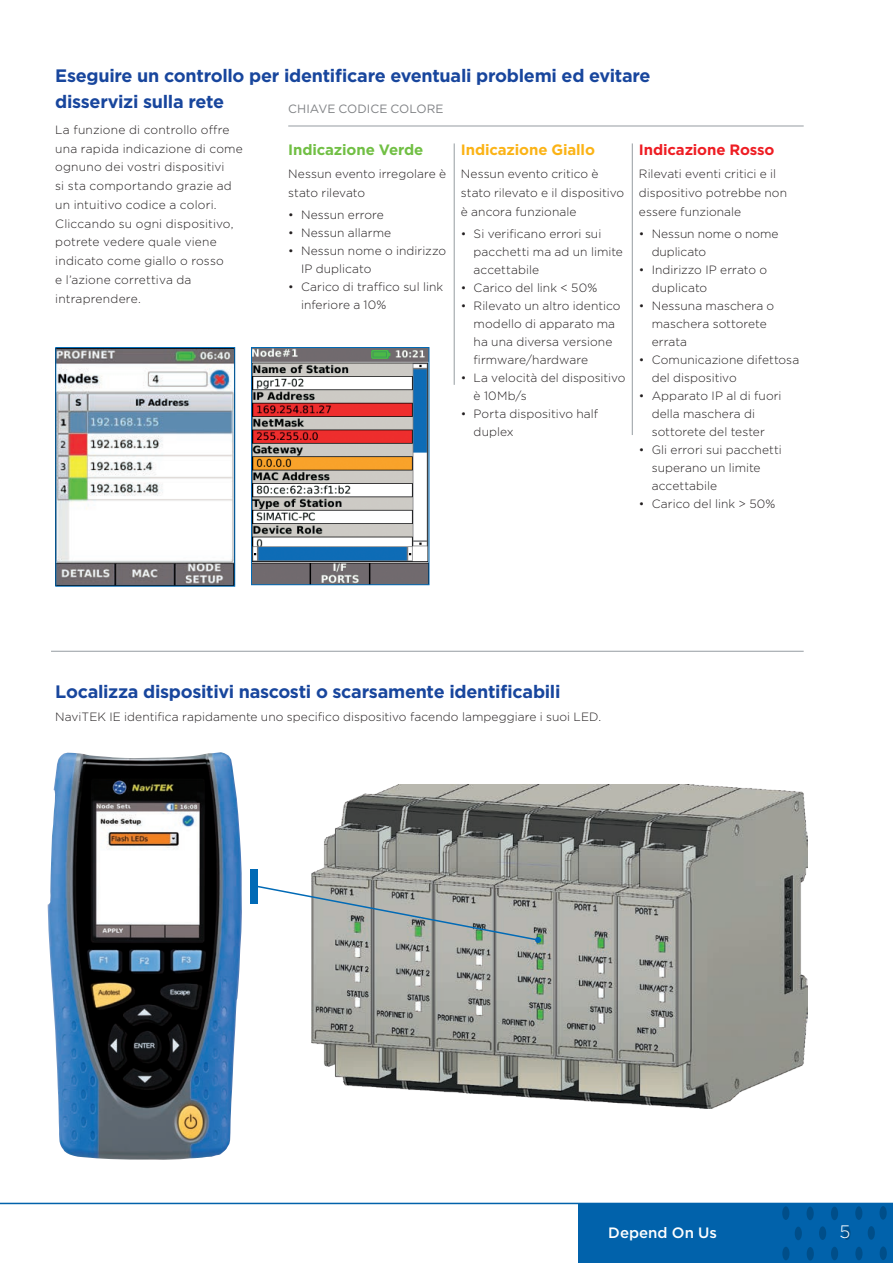
<style>
.page{position:relative;width:893px;height:1263px;background:#fff}
.page>*{position:absolute;margin:0;border:0;box-sizing:border-box;transform-origin:0 0}
.t1{font:700 18px/25.8px "Gotham";letter-spacing:-.015em;color:#18469d}
.t2{font:300 18px "Gotham";color:#fff}
.t3{font:700 15px "Gotham";letter-spacing:-.01em;color:#fbb316}
.t4{font:700 15px "Gotham";letter-spacing:-.01em;color:#71bf44}
.t5{font:700 15px "Gotham";letter-spacing:-.01em;color:#ee1d23}
.t6{font:500 15px "Gotham";color:#fff}
.t7{font:300 12px/18px "Gotham";letter-spacing:.005em;color:#231f20}
.t8{font:12px "Gotham";letter-spacing:.005em;color:#808285}
</style>
<div class="page">
<hr style="left:51px;top:651px;width:753px;height:1px;background:#959ca1">
<hr style="left:288px;top:126px;width:516px;height:1px;background:#959ca1">
<hr style="left:454px;top:143px;width:1px;height:242px;background:#959ca1">
<hr style="left:632px;top:143px;width:1px;height:292px;background:#959ca1">
<img style="left:57px;top:349px;width:176px;height:236px">
<div style="left:55px;top:347px;width:180px;height:240px;border:1px solid #016ab6"></div>
<img style="left:253px;top:349px;width:174px;height:234px">
<div style="left:251px;top:347px;width:178px;height:238px;border:1px solid #016ab6"></div>
<img style="left:312px;top:784px;width:496px;height:324px">
<div style="left:250px;top:869px;width:7px;height:34px;background:#016ab6"></div>
<svg style="left:254px;top:884px;width:287px;height:59px"></svg>
<img style="left:48px;top:752px;width:194px;height:408px">
<div style="left:578px;top:1203px;width:315px;height:60px;background:#0162ab"></div>
<div style="left:782px;top:1247px;width:7px;height:13px;background:#004e89;border-radius:50%"></div>
<div style="left:782px;top:1206px;width:7px;height:14px;background:#004e89;border-radius:50%"></div>
<div style="left:795px;top:1226px;width:7px;height:14px;background:#004e89;border-radius:50%"></div>
<div style="left:807px;top:1247px;width:7px;height:13px;background:#004e89;border-radius:50%"></div>
<div style="left:819px;top:1226px;width:7px;height:14px;background:#004e89;border-radius:50%"></div>
<div style="left:831px;top:1247px;width:7px;height:13px;background:#004e89;border-radius:50%"></div>
<div style="left:843px;top:1226px;width:8px;height:14px;background:#004e89;border-radius:50%"></div>
<div style="left:855px;top:1247px;width:7px;height:13px;background:#004e89;border-radius:50%"></div>
<div style="left:807px;top:1206px;width:7px;height:14px;background:#004e89;border-radius:50%"></div>
<div style="left:831px;top:1206px;width:7px;height:14px;background:#004e89;border-radius:50%"></div>
<div style="left:855px;top:1206px;width:7px;height:14px;background:#004e89;border-radius:50%"></div>
<div style="left:868px;top:1226px;width:7px;height:14px;background:#004e89;border-radius:50%"></div>
<div style="left:880px;top:1246px;width:7px;height:14px;background:#004e89;border-radius:50%"></div>
<div style="left:879px;top:1206px;width:8px;height:14px;background:#004e89;border-radius:50%"></div>
<hr style="left:0;top:1203px;width:893px;height:1px;background:#0162ab">
<h1 class="t1" style="left:55px;top:63px;width:597px">Eseguire un controllo per identificare eventuali problemi ed evitare disservizi sulla rete</h1>
<p class="t8" style="left:288px;top:101px;width:157px">CHIAVE CODICE COLORE</p>
<p class="t7" style="left:55px;top:120px;width:189px;line-height:18.8px">La funzione di controllo offre una rapida indicazione di come ognuno dei vostri dispositivi<br>si sta comportando grazie ad un intuitivo codice a colori.<br>Cliccando su ogni dispositivo, potrete vedere quale viene indicato come giallo o rosso<br>e l’azione correttiva da intraprendere.</p>
<p class="t4" style="left:288px;top:140px;width:137px">Indicazione Verde</p>
<p class="t7" style="left:288px;top:165px;width:159px;line-height:18.8px">Nessun evento irregolare è stato rilevato</p>
<p class="t7" style="left:288px;top:206px;width:97px">• Nessun errore</p>
<p class="t7" style="left:288px;top:224px;width:105px">• Nessun allarme</p>
<p class="t7" style="left:301px;top:242px;width:146px;text-indent:-13px">• Nessun nome o indirizzo<br>IP duplicato</p>
<p class="t7" style="left:301px;top:278px;width:144px;text-indent:-13px">• Carico di traffico sul link inferiore a 10%</p>
<p class="t3" style="left:461px;top:140px;width:136px">Indicazione Giallo</p>
<p class="t7" style="left:461px;top:165px;width:165px;line-height:18.8px">Nessun evento critico è stato rilevato e il dispositivo è ancora funzionale</p>
<p class="t7" style="left:474px;top:225px;width:151px;text-indent:-13px">• Si verificano errori sui pacchetti ma ad un limite accettabile</p>
<p class="t7" style="left:461px;top:279px;width:138px">• Carico del link &lt; 50%</p>
<p class="t7" style="left:474px;top:297px;width:148px;text-indent:-13px">• Rilevato un altro identico modello di apparato ma ha una diversa versione firmware/hardware</p>
<p class="t7" style="left:474px;top:369px;width:153px;text-indent:-13px">• La velocità del dispositivo è 10Mb/s</p>
<p class="t7" style="left:474px;top:405px;width:126px;text-indent:-13px">• Porta dispositivo half duplex</p>
<p class="t5" style="left:639px;top:140px;width:137px">Indicazione Rosso</p>
<p class="t7" style="left:639px;top:165px;width:150px;line-height:18.8px">Rilevati eventi critici e il dispositivo potrebbe non essere funzionale</p>
<p class="t7" style="left:652px;top:225px;width:128px;text-indent:-13px">• Nessun nome o nome duplicato</p>
<p class="t7" style="left:652px;top:261px;width:117px;text-indent:-13px">• Indirizzo IP errato o duplicato</p>
<p class="t7" style="left:652px;top:297px;width:124px;text-indent:-13px">• Nessuna maschera o maschera sottorete errata</p>
<p class="t7" style="left:652px;top:351px;width:149px;text-indent:-13px">• Comunicazione difettosa del dispositivo</p>
<p class="t7" style="left:652px;top:387px;width:131px;text-indent:-13px">• Apparato IP al di fuori della maschera di sottorete del tester</p>
<p class="t7" style="left:652px;top:441px;width:132px;text-indent:-13px">• Gli errori sui pacchetti superano un limite accettabile</p>
<p class="t7" style="left:639px;top:495px;width:138px">• Carico del link &gt; 50%</p>
<h1 class="t1" style="left:55px;top:679px;width:507px">Localizza dispositivi nascosti o scarsamente identificabili</h1>
<p class="t7" style="left:55px;top:708px;width:547px">NaviTEK IE identifica rapidamente uno specifico dispositivo facendo lampeggiare i suoi LED.</p>
<p class="t6" style="left:608px;top:1222px;width:110px">Depend On Us</p>
<h1 class="t2" style="left:840px;top:1220px;width:12px">5</h1>
</div>
